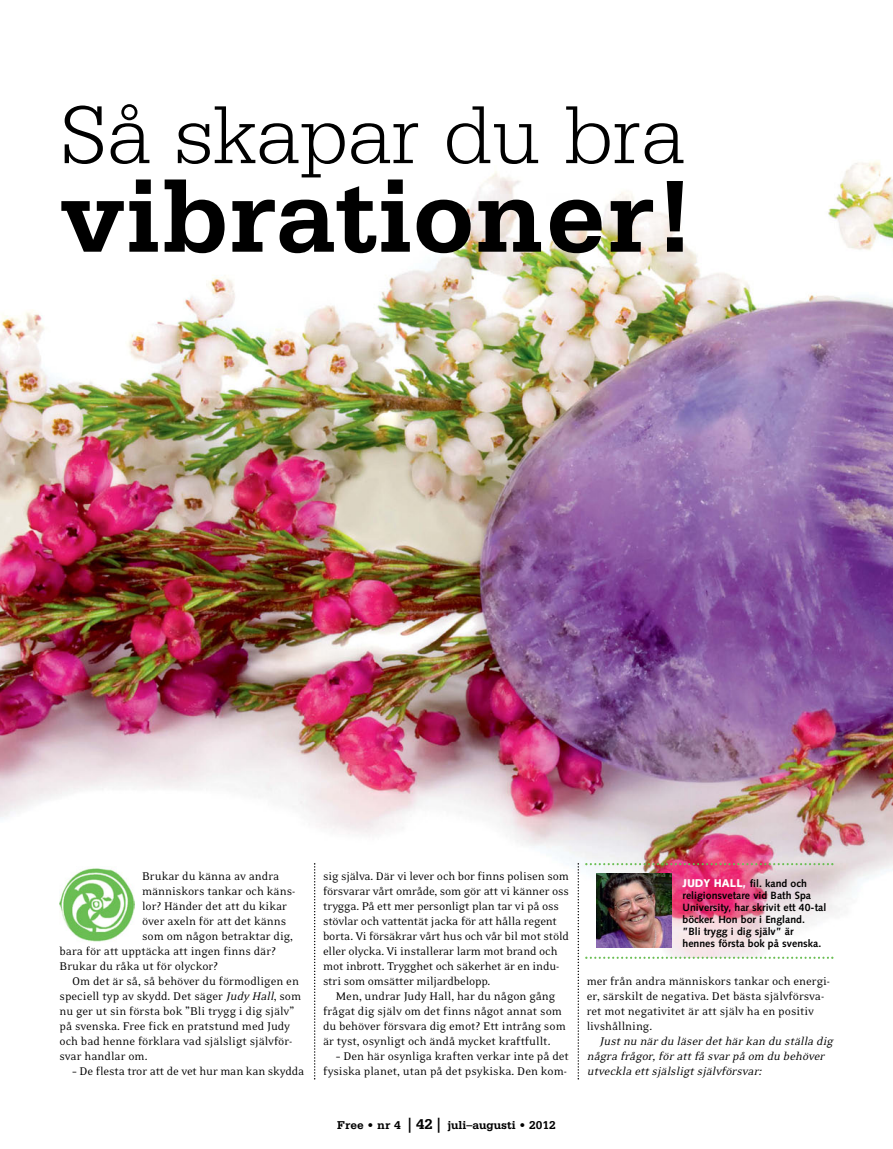
<style>
.page{position:relative;width:893px;height:1149px;background:#fff}
.page>*{position:absolute;margin:0;border:0;box-sizing:border-box;transform-origin:0 0}
.t1{font:700 108px "Serifa";color:#000}
.t2{font:300 86.7px "Serifa";color:#000}
.t3{font:12.75px/15px "Eidetic Neo";letter-spacing:-.005em;color:#000;text-align:right}
.t4{font:italic 12.75px "Eidetic Neo";letter-spacing:-.01em;color:#000}
.t5{font:700 12px "Serifa";color:#000}
.t6{font:700 10.5px/12px "Syntax";color:#000}
.s1{font-style:italic}
.s2{font-size:15px}
.s3{font-weight:900;font-size:11.25px;color:#fff}
.s4{font-weight:900;color:#fff}
</style>
<div class="page">
<img style="left:0;top:161px;width:893px;height:796px">
<svg style="left:314px;top:862px;width:1px;height:217px"></svg>
<svg style="left:578px;top:862px;width:1px;height:217px"></svg>
<div style="left:60px;top:865px;width:76px;height:77px;background:#fff"></div>
<img style="left:60px;top:868px;width:75px;height:73px">
<svg style="left:585px;top:862px;width:248px;height:3px"></svg>
<svg style="left:585px;top:956px;width:248px;height:2px"></svg>
<img style="left:597px;top:872px;width:74px;height:75px">
<p class="t2" style="left:60px;top:106px;width:627px">Så skapar du bra</p>
<p class="t1" style="left:60px;top:181px;width:638px">vibrationer!</p>
<p class="t3" style="left:142px;top:867px;width:139px">Brukar du känna av andra</p>
<p class="t3" style="left:142px;top:882px;width:155px">människors tankar och käns-</p>
<p class="t3" style="left:142px;top:897px;width:147px">lor? Händer det att du kikar</p>
<p class="t3" style="left:142px;top:912px;width:146px">över axeln för att det känns</p>
<p class="t3" style="left:142px;top:927px;width:153px">som om någon betraktar dig,</p>
<p class="t3" style="left:60px;top:942px;width:218px">bara för att upptäcka att ingen finns där?</p>
<p class="t3" style="left:60px;top:957px;width:160px">Brukar du råka ut för olyckor?</p>
<p class="t3" style="left:72px;top:972px;width:228px">Om det är så, så behöver du förmodligen en</p>
<p class="t3" style="left:60px;top:987px;width:243px">speciell typ av skydd. Det säger <span class="s1">Judy Hall</span>, som</p>
<p class="t3" style="left:60px;top:1002px;width:236px">nu ger ut sin första bok ”Bli trygg i dig själv”</p>
<p class="t3" style="left:60px;top:1017px;width:232px">på svenska. Free fick en pratstund med Judy</p>
<p class="t3" style="left:60px;top:1032px;width:234px">och bad henne förklara vad själsligt självför-</p>
<p class="t3" style="left:60px;top:1047px;width:89px">svar handlar om.</p>
<p class="t3" style="left:72px;top:1062px;width:233px">– De flesta tror att de vet hur man kan skydda</p>
<p class="t3" style="left:323px;top:867px;width:247px">sig själva. Där vi lever och bor finns polisen som</p>
<p class="t3" style="left:323px;top:882px;width:247px">försvarar vårt område, som gör att vi känner oss</p>
<p class="t3" style="left:323px;top:897px;width:237px">trygga. På ett mer personligt plan tar vi på oss</p>
<p class="t3" style="left:323px;top:912px;width:235px">stövlar och vattentät jacka för att hålla regent</p>
<p class="t3" style="left:323px;top:927px;width:247px">borta. Vi försäkrar vårt hus och vår bil mot stöld</p>
<p class="t3" style="left:323px;top:942px;width:236px">eller olycka. Vi installerar larm mot brand och</p>
<p class="t3" style="left:323px;top:957px;width:238px">mot inbrott. Trygghet och säkerhet är en indu-</p>
<p class="t3" style="left:323px;top:972px;width:169px">stri som omsätter miljardbelopp.</p>
<p class="t3" style="left:336px;top:987px;width:221px">Men, undrar Judy Hall, har du någon gång</p>
<p class="t3" style="left:323px;top:1002px;width:240px">frågat dig själv om det finns något annat som</p>
<p class="t3" style="left:323px;top:1017px;width:244px">du behöver försvara dig emot? Ett intrång som</p>
<p class="t3" style="left:323px;top:1032px;width:229px">är tyst, osynligt och ändå mycket kraftfullt.</p>
<p class="t3" style="left:323px;top:1047px;width:247px">– Den här osynliga kraften verkar inte på det fysiska planet, utan på det psykiska. Den kom-</p>
<p class="t5" style="left:337px;top:1121px;width:220px">Free • nr 4 <span class="s2">| 42 |</span> juli–augusti • 2012</p>
<p class="t6" style="left:682px;top:878px;width:145px"><span class="s3">JUDY HALL</span><span class="s4">,</span> fil. kand och religionsvetare vid Bath Spa<br>University, har skrivit ett 40-tal böcker. Hon bor i England.<br>”Bli trygg i dig själv” är hennes första bok på svenska.</p>
<p class="t3" style="left:587px;top:972px;width:245px">mer från andra människors tankar och energi-</p>
<p class="t3" style="left:587px;top:987px;width:239px">er, särskilt de negativa. Det bästa självförsva-</p>
<p class="t3" style="left:587px;top:1002px;width:229px">ret mot negativitet är att själv ha en positiv</p>
<p class="t3" style="left:587px;top:1017px;width:67px">livshållning.</p>
<p class="t4" style="left:600px;top:1032px;width:237px">Just nu när du läser det här kan du ställa dig</p>
<p class="t4" style="left:587px;top:1047px;width:241px">några frågor, för att få svar på om du behöver</p>
<p class="t4" style="left:587px;top:1062px;width:178px">utveckla ett själsligt självförsvar:</p>
</div>
